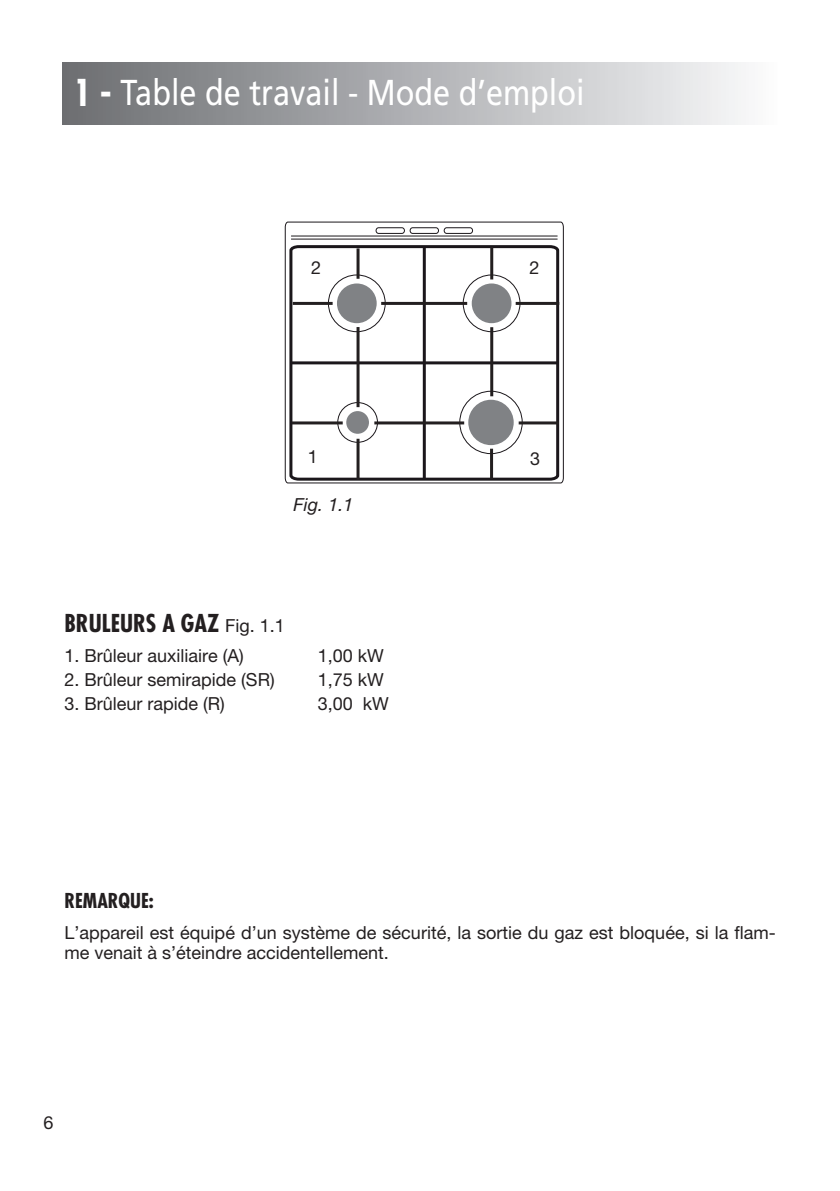
<style>
.page{position:relative;width:840px;height:1191px;background:#fff}
.page>*{position:absolute;margin:0;border:0;box-sizing:border-box;transform-origin:0 0}
.t1{font:36px "Frutiger";color:#fff;scale:.85 1}
.t2{font:700 condensed 24px "Futura";color:#231f20}
.t3{font:700 condensed 20px "Futura";color:#231f20}
.t4{font:18px/20px "Helvetica Neue";color:#231f20}
.t5{font:italic 18px "Helvetica Neue";color:#231f20}
.s1{font-family:"Futura";font-weight:700;font-stretch:condensed}
.s2{font-family:"Helvetica Neue";font-weight:400;font-stretch:normal;font-size:18px}
</style>
<div class="page">
<svg style="left:284px;top:221px;width:279px;height:262px"></svg>
<div style="left:409px;top:227px;width:30px;height:7px;border:1px solid #1b171b;border-radius:3px"></div>
<div style="left:375px;top:227px;width:29px;height:7px;border:1px solid #1b171b;border-radius:3px"></div>
<div style="left:443px;top:227px;width:30px;height:7px;border:1px solid #1b171b;border-radius:3px"></div>
<svg style="left:288px;top:244px;width:272px;height:238px"></svg>
<hr style="left:422px;top:247px;width:3px;height:232px;background:#1b171b">
<hr style="left:291px;top:361px;width:266px;height:3px;background:#1b171b">
<div style="left:346px;top:411px;width:23px;height:23px;background:#808285;border-radius:50%"></div>
<div style="left:337px;top:402px;width:41px;height:41px;border:1px solid #1b171b;border-radius:50%"></div>
<svg style="left:290px;top:235px;width:268px;height:5px"></svg>
<div style="left:468px;top:400px;width:45px;height:45px;background:#808285;border-radius:50%"></div>
<div style="left:459px;top:391px;width:63px;height:63px;border:1px solid #1b171b;border-radius:50%"></div>
<div style="left:337px;top:283px;width:39px;height:40px;background:#808285;border-radius:50%"></div>
<div style="left:328px;top:274px;width:57px;height:58px;border:1px solid #1b171b;border-radius:50%"></div>
<div style="left:471px;top:283px;width:40px;height:40px;background:#808285;border-radius:50%"></div>
<div style="left:462px;top:274px;width:58px;height:58px;border:1px solid #1b171b;border-radius:50%"></div>
<hr style="left:292px;top:302px;width:40px;height:3px;background:#231f20">
<hr style="left:381px;top:302px;width:86px;height:3px;background:#231f20">
<hr style="left:515px;top:302px;width:44px;height:3px;background:#231f20">
<hr style="left:490px;top:247px;width:3px;height:32px;background:#231f20">
<hr style="left:490px;top:327px;width:3px;height:69px;background:#231f20">
<hr style="left:490px;top:449px;width:3px;height:30px;background:#231f20">
<hr style="left:356px;top:248px;width:3px;height:31px;background:#231f20">
<hr style="left:356px;top:327px;width:3px;height:80px;background:#231f20">
<hr style="left:356px;top:439px;width:3px;height:41px;background:#231f20">
<hr style="left:292px;top:421px;width:50px;height:3px;background:#231f20">
<hr style="left:374px;top:421px;width:90px;height:3px;background:#231f20">
<hr style="left:518px;top:421px;width:40px;height:3px;background:#231f20">
<div style="left:62px;top:62px;width:715px;height:62px;background:linear-gradient(to right,#6b6d70,#f9fafb)"></div>
<h1 class="t1" style="left:74px;top:78px;width:602px"><span class="s1">1 -</span> Table de travail - Mode d’emploi</h1>
<p class="t4" style="left:311px;top:259px;width:12px">2</p>
<p class="t4" style="left:529px;top:259px;width:12px">2</p>
<p class="t4" style="left:307px;top:448px;width:12px">1</p>
<p class="t4" style="left:529px;top:450px;width:12px">3</p>
<p class="t5" style="left:293px;top:497px;width:61px">Fig. 1.1</p>
<h2 class="t2" style="left:64px;top:612px;width:222px">BRULEURS A GAZ <span class="s2">Fig. 1.1</span></h2>
<p class="t4" style="left:64px;top:647px;width:181px">1. Brûleur auxiliaire (A)</p>
<p class="t4" style="left:317px;top:647px;width:68px">1,00 kW</p>
<p class="t4" style="left:64px;top:671px;width:212px">2. Brûleur semirapide (SR)</p>
<p class="t4" style="left:317px;top:671px;width:68px">1,75 kW</p>
<p class="t4" style="left:64px;top:695px;width:162px">3. Brûleur rapide (R)</p>
<p class="t4" style="left:317px;top:695px;width:73px">3,00 kW</p>
<p class="t3" style="left:64px;top:891px;width:91px">REMARQUE:</p>
<p class="t4" style="left:64px;top:924px;width:712px">L’appareil est équipé d’un système de sécurité, la sortie du gaz est bloquée, si la flam&shy;me venait à s’éteindre accidentellement.</p>
<p class="t4" style="left:44px;top:1113px;width:12px">6</p>
</div>
